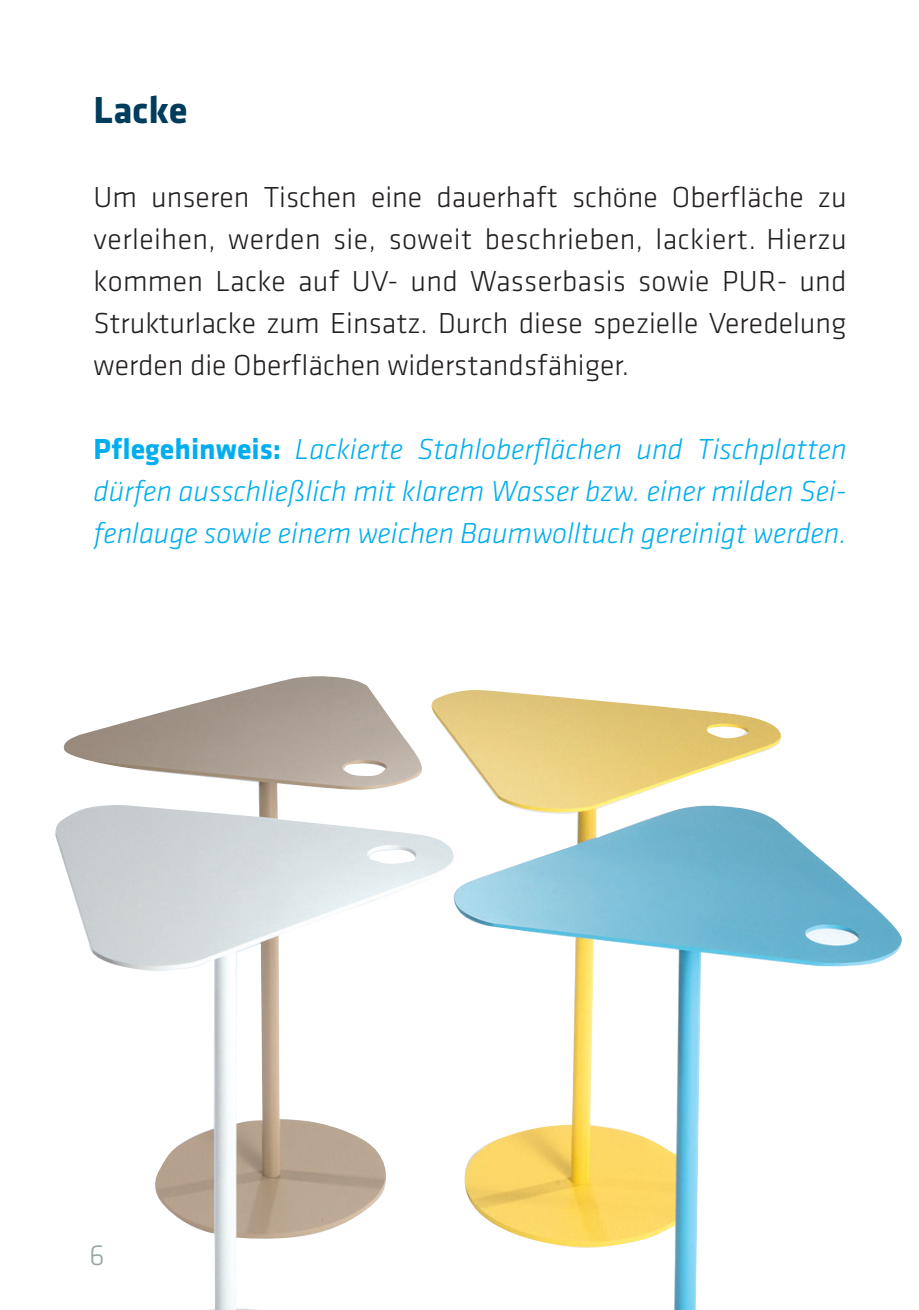
<style>
.page{position:relative;width:919px;height:1310px;background:#fff}
.page>*{position:absolute;margin:0;border:0;box-sizing:border-box;transform-origin:0 0}
.t1{font:700 39px "Klavika";color:#003c5c}
.t2{font:300 30px/42px "Klavika";color:#231f20;text-align:justify}
.t3{font:italic 300 30px/42px "Klavika";color:#00aeef;text-align:justify}
.t4{font:300 30px "Klavika";color:#97a6a5}
.s1{font-weight:700;font-style:normal}
</style>
<div class="page">
<img style="left:55px;top:676px;width:847px;height:634px">
<h1 class="t1" style="left:94px;top:89px;width:95px">Lacke</h1>
<p class="t2" style="left:94px;top:176px;width:754px">Um unseren Tischen eine dauerhaft schöne Oberfläche zu verleihen, werden sie, soweit beschrieben, lackiert. Hierzu kommen Lacke auf UV- und Wasserbasis sowie PUR- und Strukturlacke zum Einsatz. Durch diese spezielle Veredelung werden die Oberflächen widerstandsfähiger.</p>
<p class="t3" style="left:94px;top:428px;width:754px"><span class="s1">Pflegehinweis:</span> Lackierte Stahloberflächen und Tischplatten dürfen ausschließlich mit klarem Wasser bzw. einer milden Sei&shy;fenlauge sowie einem weichen Baumwolltuch gereinigt werden.</p>
<p class="t4" style="left:89px;top:1238px;width:17px">6</p>
</div>
